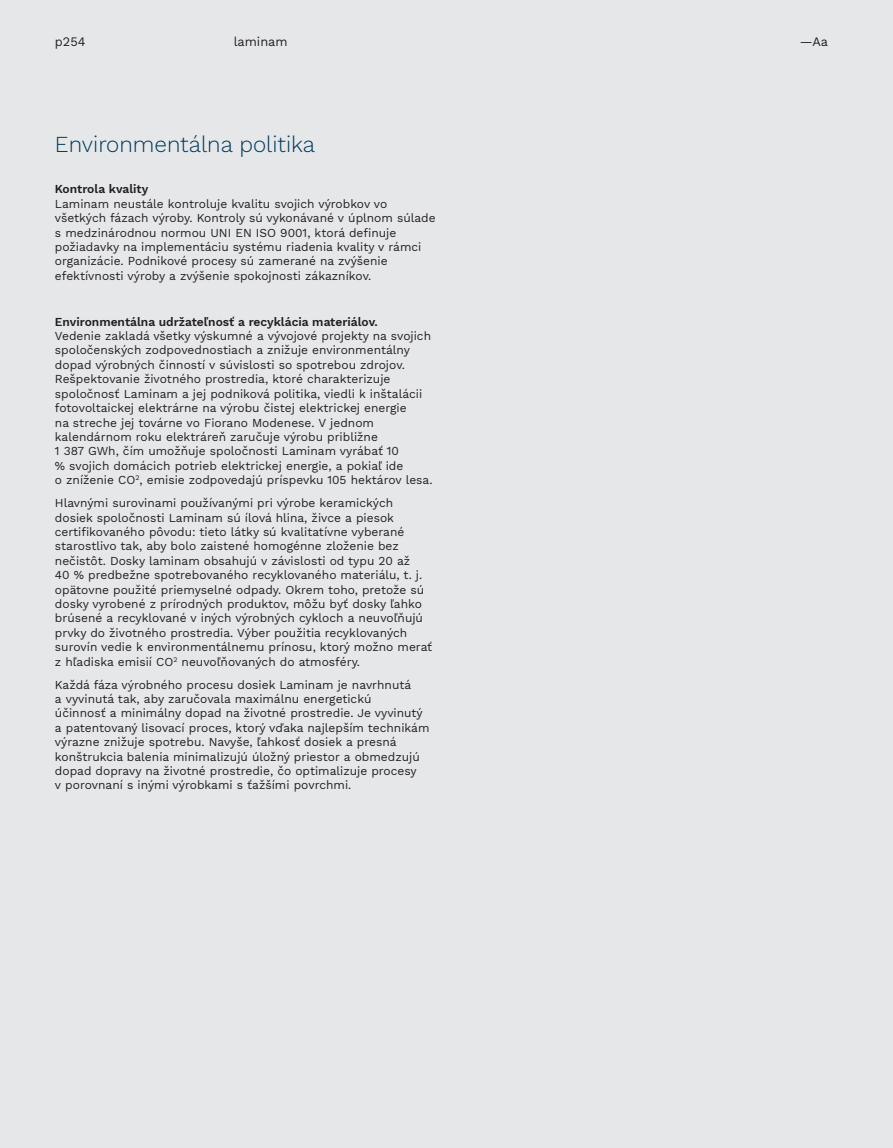
<style>
.page{position:relative;width:893px;height:1148px;background:#fff}
.page>*{position:absolute;margin:0;border:0;box-sizing:border-box;transform-origin:0 0}
.t1{font:300 22.5px "Work Sans";color:#003b5c}
.t2{font:12.75px "Work Sans";color:#231f20}
.t3{font:12px/14.4px "Work Sans";color:#231f20}
.t4{font:600 12px "Work Sans";color:#231f20}
</style>
<div class="page">
<div style="left:0;top:0;width:892px;height:1147px;background:#e6e7e9"></div>
<p class="t2" style="left:55px;top:37px;width:32px">p254</p>
<p class="t2" style="left:233px;top:34px;width:55px">laminam</p>
<p class="t2" style="left:799px;top:34px;width:30px">—Aa</p>
<h1 class="t1" style="left:55px;top:128px;width:262px">Environmentálna politika</h1>
<p class="t4" style="left:55px;top:185px;width:95px">Kontrola kvality</p>
<p class="t3" style="left:55px;top:196px;width:382px">Laminam neustále kontroluje kvalitu svojich výrobkov vo všetkých fázach výroby. Kontroly sú vykonávané v úplnom súlade s medzinárodnou normou UNI EN ISO 9001, ktorá de昀椀nuje požiadavky na implementáciu systému riadenia kvality v rámci organizácie. Podnikové procesy sú zamerané na zvýšenie efektívnosti výroby a zvýšenie spokojnosti zákazníkov.</p>
<p class="t4" style="left:55px;top:312px;width:324px">Environmentálna udržateľnosť a recyklácia materiálov.</p>
<p class="t3" style="left:55px;top:328px;width:379px">Vedenie zakladá všetky výskumné a vývojové projekty na svojich spoločenských zodpovednostiach a znižuje environmentálny dopad výrobných činností v súvislosti so spotrebou zdrojov.<br>Rešpektovanie životného prostredia, ktoré charakterizuje spoločnosť Laminam a jej podniková politika, viedli k inštalácii fotovoltaickej elektrárne na výrobu čistej elektrickej energie<br>na streche jej továrne vo Fiorano Modenese. V jednom kalendárnom roku elektráreň zaručuje výrobu približne<br>1 387 GWh, čím umožňuje spoločnosti Laminam vyrábať 10<br>% svojich domácich potrieb elektrickej energie, a pokiaľ ide<br>o zníženie CO<sup>2</sup>, emisie zodpovedajú príspevku 105 hektárov lesa.</p>
<p class="t3" style="left:55px;top:495px;width:379px">Hlavnými surovinami používanými pri výrobe keramických dosiek spoločnosti Laminam sú ílová hlina, živce a piesok<br>certi昀椀kovaného pôvodu: tieto látky sú kvalitatívne vyberané starostlivo tak, aby bolo zaistené homogénne zloženie bez nečistôt. Dosky laminam obsahujú v závislosti od typu 20 až<br>40 % predbežne spotrebovaného recyklovaného materiálu, t. j. opätovne použité priemyselné odpady. Okrem toho, pretože sú dosky vyrobené z prírodných produktov, môžu byť dosky ľahko brúsené a recyklované v iných výrobných cykloch a neuvoľňujú prvky do životného prostredia. Výber použitia recyklovaných surovín vedie k environmentálnemu prínosu, ktorý možno merať z hľadiska emisií CO<sup>2</sup> neuvoľňovaných do atmosféry.</p>
<p class="t3" style="left:55px;top:676px;width:376px">Každá fáza výrobného procesu dosiek Laminam je navrhnutá<br>a vyvinutá tak, aby zaručovala maximálnu energetickú<br>účinnosť a minimálny dopad na životné prostredie. Je vyvinutý a patentovaný lisovací proces, ktorý vďaka najlepším technikám výrazne znižuje spotrebu. Navyše, ľahkosť dosiek a presná konštrukcia balenia minimalizujú úložný priestor a obmedzujú dopad dopravy na životné prostredie, čo optimalizuje procesy<br>v porovnaní s inými výrobkami s ťažšími povrchmi.</p>
</div>
